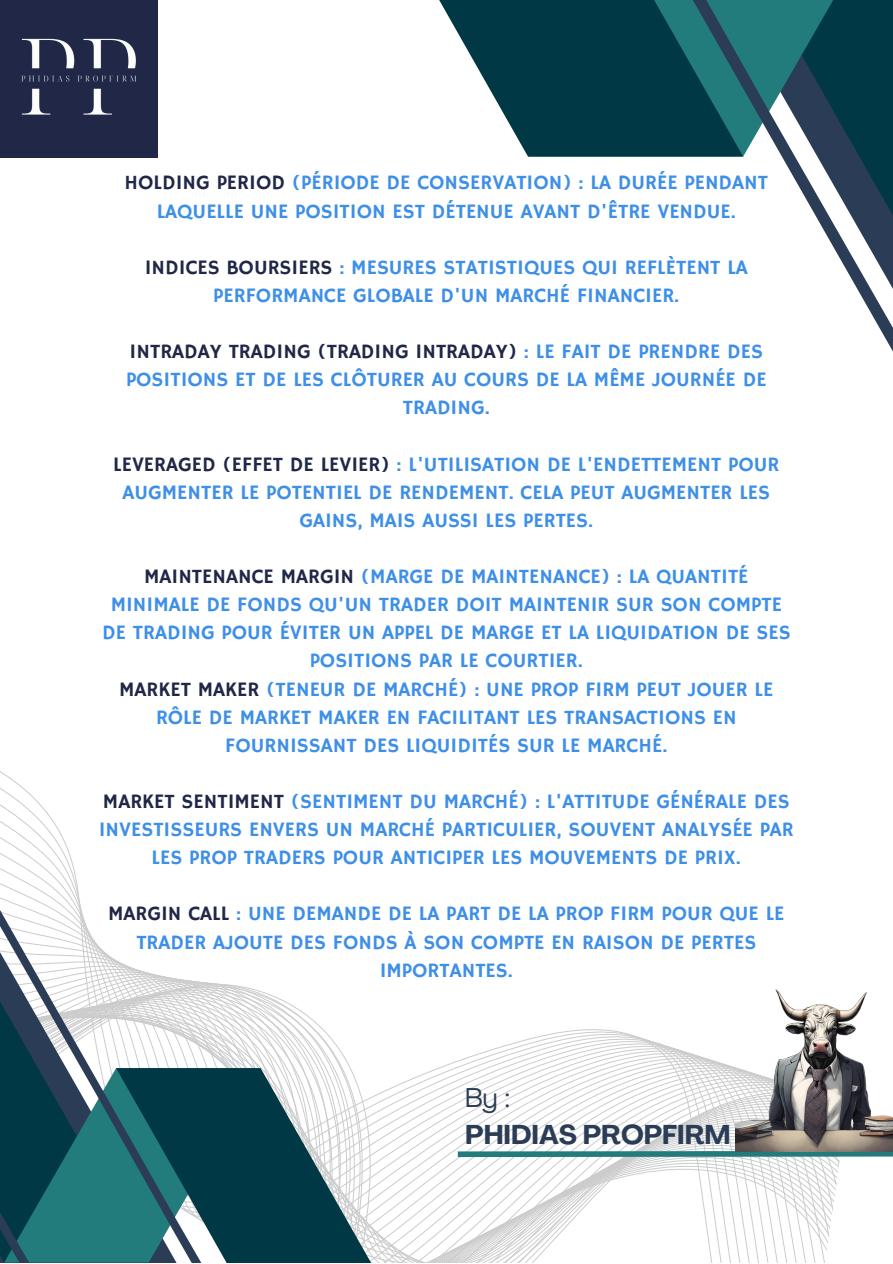
<style>
.page{position:relative;width:893px;height:1264px;background:#fff}
.page>*{position:absolute;margin:0;border:0;box-sizing:border-box;transform-origin:0 0}
.t1{font:700 26.85px "Agrandir";color:#2b3c56}
.t2{font:26.85px "Agrandir";color:#2b3c56}
.t3{font:20.55px/28px "Hammersmith One";color:#3e8fe7;text-align:center}
.s1{color:#202747}
</style>
<div class="page">
<svg style="left:0;top:771px;width:840px;height:491px"></svg>
<svg style="left:215px;top:1068px;width:169px;height:194px;fill:#003845"></svg>
<svg style="left:0;top:848px;width:215px;height:414px"></svg>
<svg style="left:439px;top:0;width:157px;height:157px;fill:#003845"></svg>
<svg style="left:596px;top:0;width:296px;height:350px"></svg>
<svg style="left:452px;top:1148px;width:440px;height:11px"></svg>
<img style="left:0;top:0;width:157px;height:157px">
<img style="left:735px;top:984px;width:157px;height:166px">
<p class="t3" style="left:124px;top:170px;width:645px"><span class="s1">HOLDING PERIOD</span> (PÉRIODE DE CONSERVATION) : LA DURÉE PENDANT<br>LAQUELLE UNE POSITION EST DÉTENUE AVANT D'ÊTRE VENDUE.</p>
<p class="t3" style="left:145px;top:254px;width:604px"><span class="s1">INDICES BOURSIERS</span> : MESURES STATISTIQUES QUI REFLÈTENT LA<br>PERFORMANCE GLOBALE D'UN MARCHÉ FINANCIER.</p>
<p class="t3" style="left:126px;top:338px;width:642px"><span class="s1">INTRADAY TRADING (TRADING INTRADAY)</span> : LE FAIT DE PRENDRE DES<br>POSITIONS ET DE LES CLÔTURER AU COURS DE LA MÊME JOURNÉE DE<br>TRADING.</p>
<p class="t3" style="left:113px;top:451px;width:667px"><span class="s1">LEVERAGED (EFFET DE LEVIER)</span> : L'UTILISATION DE L'ENDETTEMENT POUR<br>AUGMENTER LE POTENTIEL DE RENDEMENT. CELA PEUT AUGMENTER LES<br>GAINS, MAIS AUSSI LES PERTES.</p>
<p class="t3" style="left:102px;top:563px;width:690px"><span class="s1">MAINTENANCE MARGIN</span> (MARGE DE MAINTENANCE) : LA QUANTITÉ MINIMALE DE FONDS QU'UN TRADER DOIT MAINTENIR SUR SON COMPTE DE TRADING POUR ÉVITER UN APPEL DE MARGE ET LA LIQUIDATION DE SES POSITIONS PAR LE COURTIER.</p>
<p class="t3" style="left:119px;top:675px;width:655px"><span class="s1">MARKET MAKER</span> (TENEUR DE MARCHÉ) : UNE PROP FIRM PEUT JOUER LE<br>RÔLE DE MARKET MAKER EN FACILITANT LES TRANSACTIONS EN<br>FOURNISSANT DES LIQUIDITÉS SUR LE MARCHÉ.</p>
<p class="t3" style="left:99px;top:788px;width:696px"><span class="s1">MARKET SENTIMENT</span> (SENTIMENT DU MARCHÉ) : L'ATTITUDE GÉNÉRALE DES<br>INVESTISSEURS ENVERS UN MARCHÉ PARTICULIER, SOUVENT ANALYSÉE PAR<br>LES PROP TRADERS POUR ANTICIPER LES MOUVEMENTS DE PRIX.</p>
<p class="t3" style="left:108px;top:900px;width:678px"><span class="s1">MARGIN CALL</span> : UNE DEMANDE DE LA PART DE LA PROP FIRM POUR QUE LE<br>TRADER AJOUTE DES FONDS À SON COMPTE EN RAISON DE PERTES<br>IMPORTANTES.</p>
<p class="t2" style="left:465px;top:1087px;width:46px">By :</p>
<p class="t1" style="left:465px;top:1123px;width:267px">PHIDIAS PROPFIRM</p>
</div>
